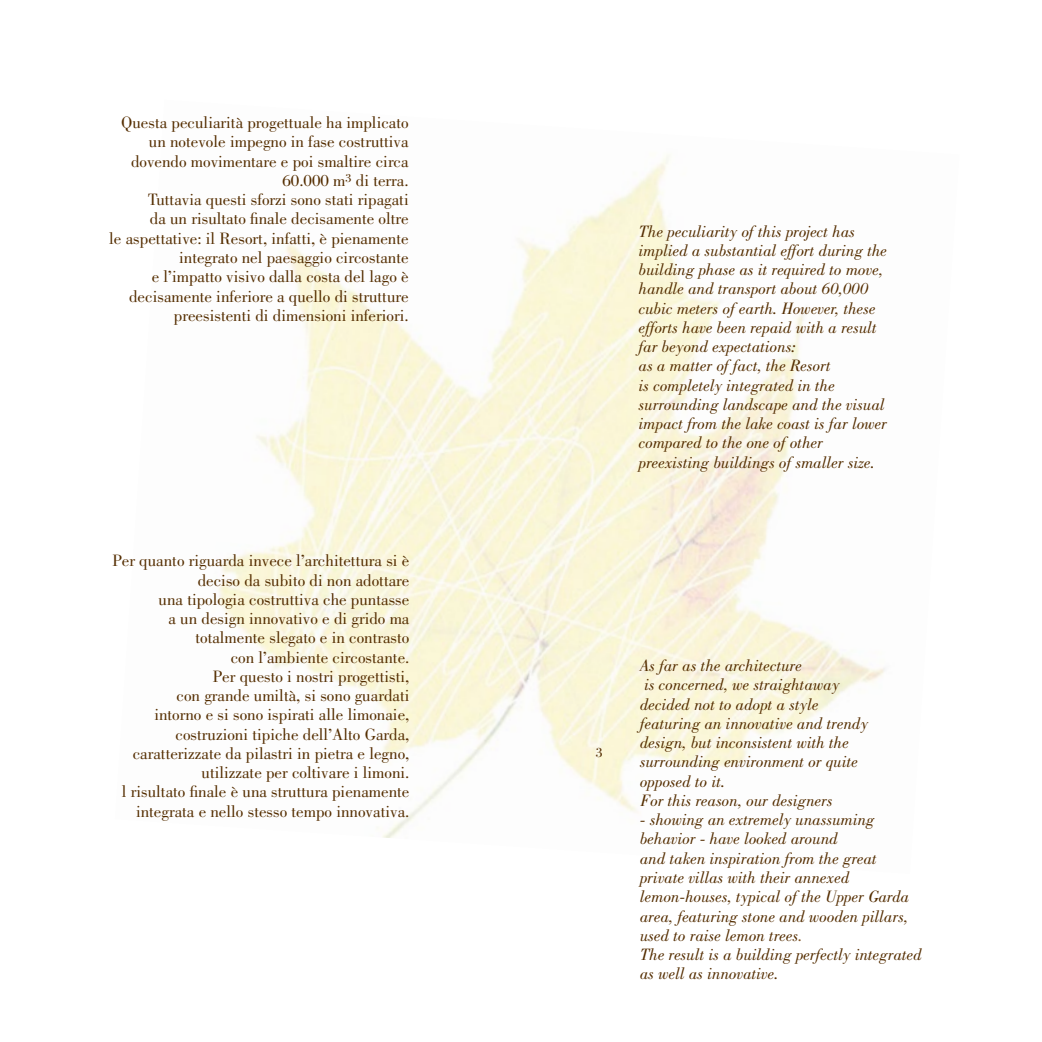
<style>
.page{position:relative;width:1042px;height:1042px;background:#fff}
.page>*{position:absolute;margin:0;border:0;box-sizing:border-box;transform-origin:0 0}
.t1{font:italic 16.97px/19.2px "Bodoni Std";color:#542d00}
.t2{font:16.97px/19.2px "Bodoni Std";color:#542d00;text-align:right}
.t3{font:14px "Bodoni Std";color:#542d00}
.s1{color:#825728}
</style>
<div class="page">
<img style="left:218px;top:155px;width:667px;height:683px">
<p class="t2" style="left:109px;top:113px;width:301px">Questa peculiarità progettuale ha implicato un notevole impegno in fase costruttiva dovendo movimentare e poi smaltire circa 60.000 m<sup>3</sup> di terra.<br>Tuttavia questi sforzi sono stati ripagati<br>da un risultato finale decisamente oltre<br>le aspettative: il Resort, infatti, è pienamente integrato nel paesaggio circostante<br>e l’impatto visivo dalla costa del lago è decisamente inferiore a quello di strutture preesistenti di dimensioni inferiori.</p>
<p class="t2" style="left:112px;top:551px;width:298px">Per quanto riguarda invece l’architettura si è deciso da subito di non adottare<br>una tipologia costruttiva che puntasse<br>a un design innovativo e di grido ma totalmente slegato e in contrasto<br>con l’ambiente circostante.<br>Per questo i nostri progettisti,<br>con grande umiltà, si sono guardati<br>intorno e si sono ispirati alle limonaie, costruzioni tipiche dell’Alto Garda, caratterizzate da pilastri in pietra e legno, utilizzate per coltivare i limoni.<br>l risultato finale è una struttura pienamente integrata e nello stesso tempo innovativa.</p>
<p class="t1" style="left:639px;top:222px;width:250px">The peculiarity of this project has implied a substantial effort during the building phase as it required to move, handle and transport about 60,000 cubic meters of earth. However, these efforts have been repaid with a result far beyond expectations:<br>as a matter of fact, the Resort<br>is completely integrated in the surrounding landscape and the visual impact from the lake coast is far lower compared to the one of other preexisting buildings of smaller size.</p>
<p class="t3" style="left:596px;top:744px;width:8px">3</p>
<p class="t1" style="left:640px;top:656px;width:230px">As far as the architecture<br>is concerned, we straightaway decided not to adopt a style featuring an innovative and trendy design, but inconsistent with the surrounding environment or quite opposed to it.<br>For this reason, our designers</p>
<p class="t1" style="left:640px;top:810px;width:283px">- showing an extremely unassuming behavior - have looked around<br>and taken inspiration from the great private villas with their annexed lemon-houses, typical of the Upper Garda area, featuring stone and wooden pillars, used to raise lemon trees<span class="s1">.<br></span>The result is a building perfectly integrated as well as innovative.</p>
</div>
